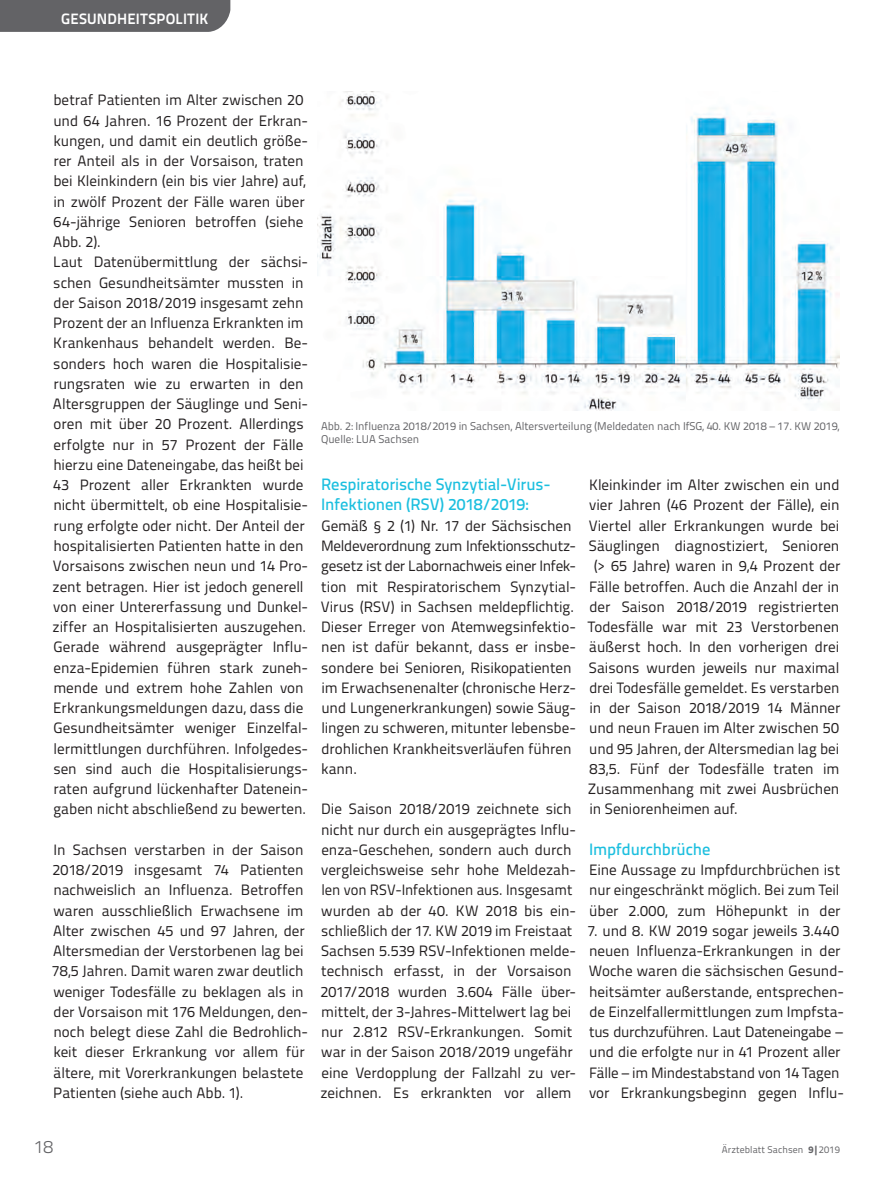
<style>
.page{position:relative;width:893px;height:1191px;background:#fff}
.page>*{position:absolute;margin:0;border:0;box-sizing:border-box;transform-origin:0 0}
.t1{font:300 18px "Titillium Text";color:#636366}
.t2{font:500 16.5px/20.2px "Titillium Text";letter-spacing:-.005em;color:#1cbfdf}
.t3{font:15px/20.2px "Titillium Text";color:#231f20}
.t4{font:700 15px "Titillium Text";letter-spacing:.015em;color:#fff}
.t5{font:11.25px/13.5px "Titillium Text";letter-spacing:-.005em;color:#636366}
.t6{font:9.75px "Titillium Text";letter-spacing:.01em;color:#636366}
.s1{font-weight:800}
</style>
<div class="page">
<div style="left:0;top:0;width:230px;height:32px;background:#636366"></div>
<img style="left:319px;top:92px;width:521px;height:319px">
<p class="t4" style="left:61px;top:7px;width:149px">GESUNDHEITSPOLITIK</p>
<p class="t3" style="left:53px;top:89px;width:257px">betraf Patienten im Alter zwischen 20 und 64 Jahren. 16 Prozent der Erkran&shy;kungen, und damit ein deutlich größe&shy;rer Anteil als in der Vorsaison, traten bei Kleinkindern (ein bis vier Jahre) auf, in zwölf Prozent der Fälle waren über 64-jährige Senioren betroffen (siehe Abb. 2).<br>Laut Datenübermittlung der sächsi&shy;schen Gesundheitsämter mussten in der Saison 2018/2019 insgesamt zehn Prozent der an Influenza Erkrankten im Krankenhaus behandelt werden. Be&shy;sonders hoch waren die Hospitalisie&shy;rungsraten wie zu erwarten in den Altersgruppen der Säuglinge und Seni&shy;oren mit über 20 Prozent. Allerdings erfolgte nur in 57 Prozent der Fälle hierzu eine Dateneingabe, das heißt bei 43 Prozent aller Erkrankten wurde nicht übermittelt, ob eine Hospitalisie&shy;rung erfolgte oder nicht. Der Anteil der hospitalisierten Patienten hatte in den Vorsaisons zwischen neun und 14 Pro&shy;zent betragen. Hier ist jedoch generell von einer Untererfassung und Dunkel&shy;ziffer an Hospitalisierten auszugehen.<br>Gerade während ausgeprägter Influ&shy;enza-Epidemien führen stark zuneh&shy;mende und extrem hohe Zahlen von Erkrankungsmeldungen dazu, dass die Gesundheitsämter weniger Einzelfal&shy;lermittlungen durchführen. Infolgedes&shy;sen sind auch die Hospitalisierungs&shy;raten aufgrund lückenhafter Datenein&shy;gaben nicht abschließend zu bewerten.</p>
<p class="t3" style="left:52px;top:838px;width:258px">In Sachsen verstarben in der Saison 2018/2019 insgesamt 74 Patienten nachweislich an Influenza. Betroffen waren ausschließlich Erwachsene im Alter zwischen 45 und 97 Jahren, der Altersmedian der Verstorbenen lag bei 78,5 Jahren. Damit waren zwar deutlich weniger Todesfälle zu beklagen als in der Vorsaison mit 176 Meldungen, den&shy;noch belegt diese Zahl die Bedrohlich&shy;keit dieser Erkrankung vor allem für ältere, mit Vorerkrankungen belastete Patienten (siehe auch Abb. 1).</p>
<p class="t5" style="left:321px;top:418px;width:520px">Abb. 2: Influenza 2018/2019 in Sachsen, Altersverteilung (Meldedaten nach IfSG, 40. KW 2018 – 17. KW 2019,<br>Quelle: LUA Sachsen</p>
<p class="t2" style="left:321px;top:473px;width:231px">Respiratorische Synzytial-Virus-<br>Infektionen (RSV) 2018/2019:</p>
<p class="t3" style="left:321px;top:514px;width:257px">Gemäß § 2 (1) Nr. 17 der Sächsischen Meldeverordnung zum Infektionsschutz&shy;gesetz ist der Labornachweis einer Infek&shy;tion mit Respiratorischem Synzytial-Virus (RSV) in Sachsen meldepflichtig.<br>Dieser Erreger von Atemwegsinfektio&shy;nen ist dafür bekannt, dass er insbe&shy;sondere bei Senioren, Risikopatienten im Erwachsenenalter (chronische Herz&shy;und Lungenerkrankungen) sowie Säug&shy;lingen zu schweren, mitunter lebensbe&shy;drohlichen Krankheitsverläufen führen kann.</p>
<p class="t3" style="left:320px;top:798px;width:257px">Die Saison 2018/2019 zeichnete sich nicht nur durch ein ausgeprägtes Influ&shy;enza-Geschehen, sondern auch durch vergleichsweise sehr hohe Meldezah&shy;len von RSV-Infektionen aus. Insgesamt wurden ab der 40. KW 2018 bis ein&shy;schließlich der 17. KW 2019 im Freistaat Sachsen 5.539 RSV-Infektionen melde&shy;technisch erfasst, in der Vorsaison 2017/2018 wurden 3.604 Fälle über&shy;mittelt, der 3-Jahres-Mittelwert lag bei nur 2.812 RSV-Erkrankungen. Somit war in der Saison 2018/2019 ungefähr eine Verdopplung der Fallzahl zu ver&shy;zeichnen. Es erkrankten vor allem</p>
<p class="t3" style="left:589px;top:474px;width:252px">Kleinkinder im Alter zwischen ein und</p>
<p class="t3" style="left:589px;top:494px;width:252px">vier Jahren (46 Prozent der Fälle), ein</p>
<p class="t3" style="left:589px;top:514px;width:252px">Viertel aller Erkrankungen wurde bei</p>
<p class="t3" style="left:589px;top:535px;width:252px">Säuglingen diagnostiziert, Senioren</p>
<p class="t3" style="left:594px;top:555px;width:248px">(&gt; 65 Jahre) waren in 9,4 Prozent der</p>
<p class="t3" style="left:589px;top:575px;width:252px">Fälle betroffen. Auch die Anzahl der in</p>
<p class="t3" style="left:589px;top:595px;width:252px">der Saison 2018/2019 registrierten</p>
<p class="t3" style="left:588px;top:616px;width:253px">Todesfälle war mit 23 Verstorbenen</p>
<p class="t3" style="left:589px;top:636px;width:252px">äußerst hoch. In den vorherigen drei</p>
<p class="t3" style="left:589px;top:656px;width:252px">Saisons wurden jeweils nur maximal</p>
<p class="t3" style="left:589px;top:676px;width:252px">drei Todesfälle gemeldet. Es verstarben</p>
<p class="t3" style="left:589px;top:697px;width:253px">in der Saison 2018/2019 14 Männer</p>
<p class="t3" style="left:589px;top:717px;width:251px">und neun Frauen im Alter zwischen 50</p>
<p class="t3" style="left:589px;top:737px;width:252px">und 95 Jahren, der Altersmedian lag bei</p>
<p class="t3" style="left:590px;top:757px;width:251px">83,5. Fünf der Todesfälle traten im</p>
<p class="t3" style="left:588px;top:778px;width:253px">Zusammenhang mit zwei Ausbrüchen</p>
<p class="t3" style="left:589px;top:798px;width:147px">in Seniorenheimen auf.</p>
<p class="t2" style="left:589px;top:838px;width:123px">Impfdurchbrüche</p>
<p class="t3" style="left:589px;top:859px;width:253px;text-align:justify">Eine Aussage zu Impfdurchbrüchen ist nur eingeschränkt möglich. Bei zum Teil über 2.000, zum Höhepunkt in der</p>
<p class="t3" style="left:588px;top:919px;width:258px">7. und 8. KW 2019 sogar jeweils 3.440 neuen Influenza-Erkrankungen in der Woche waren die sächsischen Gesund&shy;heitsämter außerstande, entsprechen&shy;de Einzelfallermittlungen zum Impfsta&shy;tus durchzuführen. Laut Dateneingabe – und die erfolgte nur in 41 Prozent aller Fälle – im Mindestabstand von 14 Tagen vor Erkrankungsbeginn gegen Influ-</p>
<p class="t1" style="left:34px;top:1133px;width:21px">18</p>
<p class="t6" style="left:722px;top:1142px;width:119px">Ärzteblatt Sachsen <span class="s1">9|</span>2019</p>
</div>
